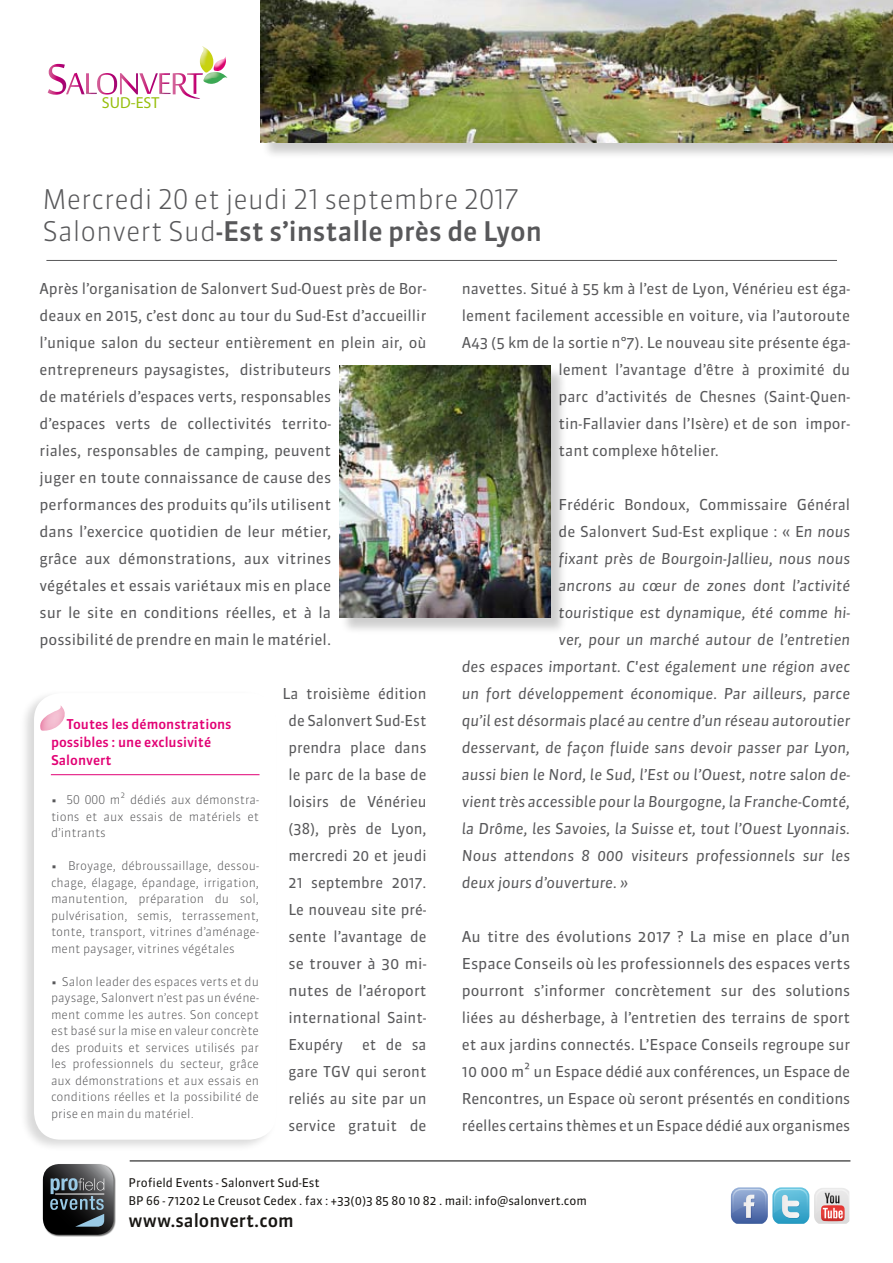
<style>
.page{position:relative;width:893px;height:1263px;background:#fff}
.page>*{position:absolute;margin:0;border:0;box-sizing:border-box;transform-origin:0 0}
.t1{font:300 27px/32.4px "Sanuk LF";color:#58585a}
.t2{font:500 18px "Sanuk LF";color:#181613}
.t3{font:300 15.9px "Conduit ITC";color:#97bf0d}
.t4{font:15px/27px "Sanuk";color:#58585a;text-align:justify}
.t5{font:italic 15px "Sanuk";color:#58585a}
.t6{font:500 13.5px/18px "Sanuk LF";color:#e20074}
.t7{font:300 12px/16.5px "Sanuk LF";color:#58585a;text-align:justify}
.t8{font:12px/18px "Sanuk";color:#181613}
.s1{font-weight:500}
.s2{font-style:italic}
</style>
<div class="page">
<div style="left:43px;top:1164px;width:73px;height:73px;background:#000;opacity:.6"></div>
<svg style="left:43px;top:1164px;width:71px;height:71px;background:#464c51"></svg>
<svg style="left:730px;top:1187px;width:119px;height:37px"></svg>
<hr style="left:130px;top:1161px;width:720px;height:1px;background:#000">
<svg style="left:47px;top:46px;width:181px;height:53px"></svg>
<img style="left:214px;top:56px;width:12px;height:15px">
<hr style="left:46px;top:260px;width:791px;height:1px;background:#58585a">
<div style="left:19px;top:690px;width:258px;height:462px;background:#000;opacity:.15"></div>
<div style="left:34px;top:693px;width:242px;height:447px;background:#fff;border-radius:27px"></div>
<hr style="left:51px;top:774px;width:209px;height:1px;background:#e20074">
<img style="left:40px;top:705px;width:25px;height:26px">
<div style="left:341px;top:367px;width:226px;height:268px;background:#000;opacity:.2"></div>
<img style="left:340px;top:366px;width:210px;height:252px">
<div style="left:262px;top:0;width:631px;height:160px;background:#000;opacity:.2"></div>
<img style="left:260px;top:0;width:633px;height:142px">
<p class="t3" style="left:102px;top:93px;width:59px">SUD-EST</p>
<h1 class="t1" style="left:43px;top:183px;width:501px">Mercredi 20 et jeudi 21 septembre 2017<br>Salonvert Sud<span class="s1">-Est s’installe près de Lyon</span></h1>
<p class="t4" style="left:40px;top:275px;width:389px;text-align:left">Après l’organisation de Salonvert Sud-Ouest près de Bor&shy;deaux en 2015, c’est donc au tour du Sud-Est d’accueillir l’unique salon du secteur entièrement en plein air, où entrepreneurs paysagistes, distributeurs<br>de matériels d’espaces verts, responsables<br>d’espaces verts de collectivités territo-<br>riales, responsables de camping, peuvent<br>juger en toute connaissance de cause des performances des produits qu’ils utilisent<br>dans l’exercice quotidien de leur métier,<br>grâce aux démonstrations, aux vitrines<br>végétales et essais variétaux mis en place<br>sur le site en conditions réelles, et à la<br>possibilité de prendre en main le matériel.</p>
<p class="t4" style="left:289px;top:680px;width:140px;text-indent:-6px">La troisième édition de Salonvert Sud-Est prendra place dans le parc de la base de loisirs de Vénérieu (38), près de Lyon, mercredi 20 et jeudi 21 septembre 2017.<br>Le nouveau site pré&shy;sente l’avantage de se trouver à 30 mi&shy;nutes de l’aéroport international Saint-Exupéry</p>
<p class="t6" style="left:51px;top:715px;width:182px;text-indent:15px">Toutes les démonstrations possibles : une exclusivité<br>Salonvert</p>
<p class="t7" style="left:51px;top:791px;width:210px">• 50 000 m² dédiés aux démonstra&shy;tions et aux essais de matériels et d’intrants</p>
<p class="t7" style="left:51px;top:857px;width:210px">• Broyage, débroussaillage, dessou&shy;chage, élagage, épandage, irrigation, manutention, préparation du sol, pulvérisation, semis, terrassement, tonte, transport, vitrines d’aménage&shy;ment paysager, vitrines végétales</p>
<p class="t7" style="left:51px;top:973px;width:209px">• Salon leader des espaces verts et du paysage, Salonvert n’est pas un événe&shy;ment comme les autres. Son concept est basé sur la mise en valeur concrète des produits et services utilisés par les professionnels du secteur, grâce aux démonstrations et aux essais en conditions réelles et la possibilité de prise en main du matériel.</p>
<p class="t4" style="left:289px;top:1031px;width:140px;text-indent:74px">et de sa gare TGV qui seront reliés au site par un service gratuit de</p>
<p class="t4" style="left:462px;top:275px;width:390px">navettes. Situé à 55 km à l’est de Lyon, Vénérieu est éga-</p>
<p class="t4" style="left:462px;top:302px;width:390px">lement facilement accessible en voiture, via l’autoroute</p>
<p class="t4" style="left:462px;top:329px;width:390px">A43 (5 km de la sortie n°7). Le nouveau site présente éga-</p>
<p class="t4" style="left:558px;top:356px;width:293px">lement l’avantage d’être à proximité du</p>
<p class="t4" style="left:558px;top:383px;width:293px">parc d’activités de Chesnes (Saint-Quen-</p>
<p class="t4" style="left:558px;top:410px;width:293px">tin-Fallavier dans l’Isère) et de son impor-</p>
<p class="t4" style="left:558px;top:437px;width:162px">tant complexe hôtelier.</p>
<p class="t4" style="left:558px;top:491px;width:293px">Frédéric Bondoux, Commissaire Général</p>
<p class="t4" style="left:558px;top:518px;width:293px">de Salonvert Sud-Est explique : « E<span class="s2">n nous</span></p>
<p class="t5" style="left:558px;top:549px;width:293px">fixant près de Bourgoin-Jallieu, nous nous</p>
<p class="t5" style="left:558px;top:576px;width:293px">ancrons au cœur de zones dont l’activité</p>
<p class="t5" style="left:558px;top:603px;width:293px">touristique est dynamique, été comme hi-</p>
<p class="t5" style="left:558px;top:630px;width:293px">ver, pour un marché autour de l’entretien</p>
<p class="t5" style="left:462px;top:657px;width:390px">des espaces important. C'est également une région avec</p>
<p class="t5" style="left:462px;top:684px;width:390px">un fort développement économique. Par ailleurs, parce</p>
<p class="t5" style="left:462px;top:711px;width:390px">qu’il est désormais placé au centre d’un réseau autoroutier</p>
<p class="t5" style="left:462px;top:738px;width:390px">desservant, de façon fluide sans devoir passer par Lyon,</p>
<p class="t5" style="left:462px;top:765px;width:390px">aussi bien le Nord, le Sud, l’Est ou l’Ouest, notre salon de-</p>
<p class="t5" style="left:462px;top:792px;width:390px">vient très accessible pour la Bourgogne, la Franche-Comté,</p>
<p class="t5" style="left:462px;top:819px;width:390px">la Drôme, les Savoies, la Suisse et, tout l’Ouest Lyonnais.</p>
<p class="t5" style="left:462px;top:846px;width:390px">Nous attendons 8 000 visiteurs professionnels sur les</p>
<p class="t5" style="left:462px;top:873px;width:168px">deux jours d’ouverture. »</p>
<p class="t4" style="left:462px;top:923px;width:390px">Au titre des évolutions 2017 ? La mise en place d’un Espace Conseils où les professionnels des espaces verts pourront s’informer concrètement sur des solutions liées au désherbage, à l’entretien des terrains de sport et aux jardins connectés. L’Espace Conseils regroupe sur 10 000 m² un Espace dédié aux conférences, un Espace de Rencontres, un Espace où seront présentés en conditions réelles certains thèmes et un Espace dédié aux organismes</p>
<p class="t8" style="left:129px;top:1174px;width:460px">Profield Events - Salonvert Sud-Est<br>BP 66 - 71202 Le Creusot Cedex . fax : +33(0)3 85 80 10 82 . mail: info@salonvert.com</p>
<p class="t2" style="left:129px;top:1209px;width:167px">www.salonvert.com</p>
</div>
